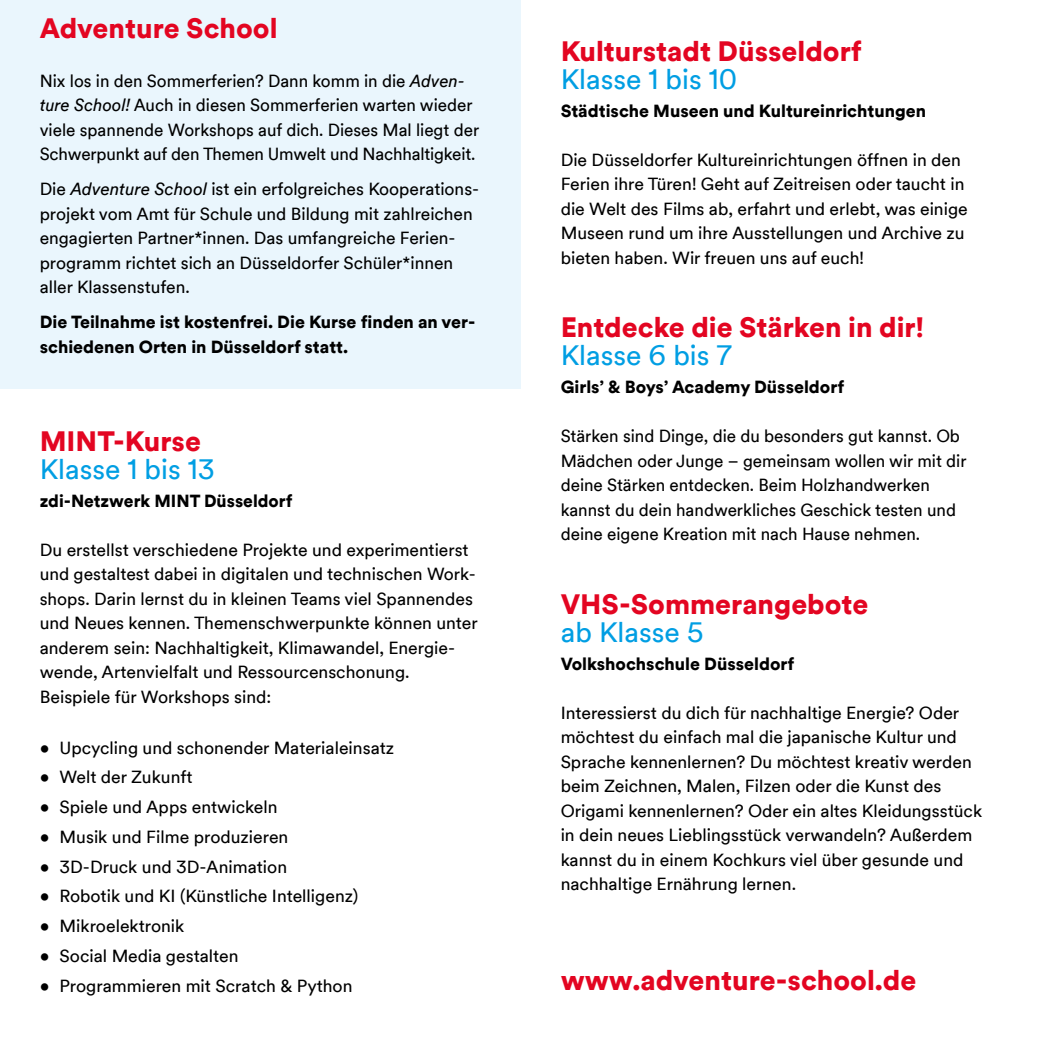
<style>
.page{position:relative;width:1042px;height:1042px;background:#fff}
.page>*{position:absolute;margin:0;border:0;box-sizing:border-box;transform-origin:0 0}
.Subline_klein_grau_fett{font:900 28px "Duesseldorf Circular TT";color:#e30521}
.Subline_klein_grau_fett-2{font:28px "Duesseldorf Circular TT";color:#009ee3}
.Subline_klein_grau_fett-3{font:17.5px/24.5px "Duesseldorf Circular TT";color:#000}
.Subline_klein_grau_fett-4{font:900 17.5px/24.5px "Duesseldorf Circular TT";color:#000}
.s1{font-style:italic}
</style>
<div class="page">
<div style="left:0;top:0;width:521px;height:388px;background:#eaf6fd"></div>
<p class="Subline_klein_grau_fett" style="left:40px;top:8px;width:239px">Adventure School</p>
<p class="Subline_klein_grau_fett-3" style="left:40px;top:68px;width:441px">Nix los in den Sommerferien? Dann komm in die <span class="s1">Adven&shy;ture School!</span> Auch in diesen Sommerferien warten wieder viele spannende Workshops auf dich. Dieses Mal liegt der Schwerpunkt auf den Themen Umwelt und Nachhaltigkeit.</p>
<p class="Subline_klein_grau_fett-3" style="left:40px;top:176px;width:441px">Die <span class="s1">Adventure School</span> ist ein erfolgreiches Kooperations&shy;projekt vom Amt für Schule und Bildung mit zahlreichen engagierten Partner*innen. Das umfangreiche Ferien&shy;programm richtet sich an Düsseldorfer Schüler*innen aller Klassenstufen.</p>
<p class="Subline_klein_grau_fett-4" style="left:40px;top:309px;width:437px">Die Teilnahme ist kostenfrei. Die Kurse finden an ver&shy;schiedenen Orten in Düsseldorf statt.</p>
<p class="Subline_klein_grau_fett" style="left:40px;top:421px;width:163px">MINT-Kurse</p>
<p class="Subline_klein_grau_fett-2" style="left:40px;top:450px;width:177px">Klasse 1 bis 13</p>
<p class="Subline_klein_grau_fett-4" style="left:40px;top:488px;width:254px">zdi-Netzwerk MINT Düsseldorf</p>
<p class="Subline_klein_grau_fett-3" style="left:40px;top:537px;width:440px">Du erstellst verschiedene Projekte und experimentierst und gestaltest dabei in digitalen und technischen Work&shy;shops. Darin lernst du in kleinen Teams viel Spannendes und Neues kennen. Themenschwerpunkte können unter anderem sein: Nachhaltigkeit, Klimawandel, Energie&shy;wende, Artenvielfalt und Ressourcenschonung.<br>Beispiele für Workshops sind:</p>
<p class="Subline_klein_grau_fett-3" style="left:40px;top:734px;width:356px">• Upcycling und schonender Materialeinsatz</p>
<p class="Subline_klein_grau_fett-3" style="left:40px;top:764px;width:154px">• Welt der Zukunft</p>
<p class="Subline_klein_grau_fett-3" style="left:40px;top:794px;width:239px">• Spiele und Apps entwickeln</p>
<p class="Subline_klein_grau_fett-3" style="left:40px;top:824px;width:250px">• Musik und Filme produzieren</p>
<p class="Subline_klein_grau_fett-3" style="left:40px;top:853px;width:249px">• 3D-Druck und 3D-Animation</p>
<p class="Subline_klein_grau_fett-3" style="left:40px;top:883px;width:320px">• Robotik und KI (Künstliche Intelligenz)</p>
<p class="Subline_klein_grau_fett-3" style="left:40px;top:913px;width:146px">• Mikroelektronik</p>
<p class="Subline_klein_grau_fett-3" style="left:40px;top:943px;width:200px">• Social Media gestalten</p>
<p class="Subline_klein_grau_fett-3" style="left:40px;top:972px;width:314px">• Programmieren mit Scratch &amp; Python</p>
<p class="Subline_klein_grau_fett" style="left:561px;top:31px;width:303px">Kulturstadt Düsseldorf</p>
<p class="Subline_klein_grau_fett-2" style="left:561px;top:60px;width:178px">Klasse 1 bis 10</p>
<p class="Subline_klein_grau_fett-4" style="left:561px;top:98px;width:367px">Städtische Museen und Kultureinrichtungen</p>
<p class="Subline_klein_grau_fett-3" style="left:561px;top:147px;width:409px">Die Düsseldorfer Kultureinrichtungen öffnen in den Ferien ihre Türen! Geht auf Zeitreisen oder taucht in die Welt des Films ab, erfahrt und erlebt, was einige Museen rund um ihre Ausstellungen und Archive zu bieten haben. Wir freuen uns auf euch!</p>
<p class="Subline_klein_grau_fett" style="left:561px;top:308px;width:365px">Entdecke die Stärken in dir!</p>
<p class="Subline_klein_grau_fett-2" style="left:561px;top:337px;width:173px">Klasse 6 bis 7</p>
<p class="Subline_klein_grau_fett-4" style="left:561px;top:374px;width:285px">Girls’ &amp; Boys’ Academy Düsseldorf</p>
<p class="Subline_klein_grau_fett-3" style="left:561px;top:423px;width:407px">Stärken sind Dinge, die du besonders gut kannst. Ob Mädchen oder Junge – gemeinsam wollen wir mit dir deine Stärken entdecken. Beim Holzhandwerken kannst du dein handwerkliches Geschick testen und deine eigene Kreation mit nach Hause nehmen.</p>
<p class="Subline_klein_grau_fett" style="left:561px;top:584px;width:309px">VHS-Sommerangebote</p>
<p class="Subline_klein_grau_fett-2" style="left:561px;top:613px;width:144px">ab Klasse 5</p>
<p class="Subline_klein_grau_fett-4" style="left:561px;top:651px;width:235px">Volkshochschule Düsseldorf</p>
<p class="Subline_klein_grau_fett-3" style="left:561px;top:700px;width:423px">Interessierst du dich für nachhaltige Energie? Oder möchtest du einfach mal die japanische Kultur und Sprache kennenlernen? Du möchtest kreativ werden beim Zeichnen, Malen, Filzen oder die Kunst des Origami kennenlernen? Oder ein altes Kleidungsstück in dein neues Lieblingsstück verwandeln? Außerdem kannst du in einem Kochkurs viel über gesunde und nachhaltige Ernährung lernen.</p>
<p class="Subline_klein_grau_fett" style="left:561px;top:960px;width:357px">www.adventure-school.de</p>
</div>
